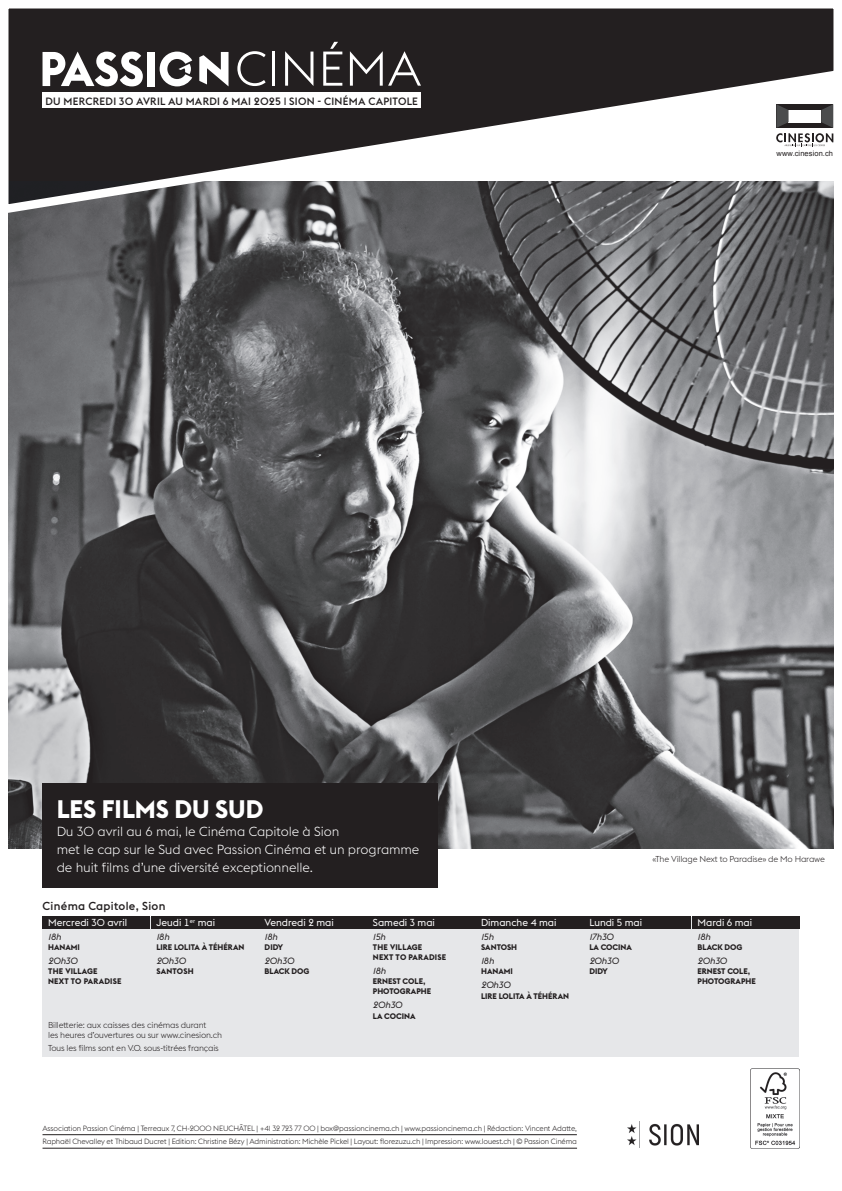
<style>
.page{position:relative;width:842px;height:1191px;background:#fff}
.page>*{position:absolute;margin:0;border:0;box-sizing:border-box;transform-origin:0 0}
.t1{font:700 25px "Euclid Flex";color:#fff}
.t2{font:300 13px/18px "Euclid Flex";letter-spacing:-.01em;color:#fff}
.t3{font:500 11.5px "Euclid Flex";letter-spacing:.025em;color:#231f20}
.t4{font:500 10.5px "Euclid Flex";letter-spacing:.02em;color:#231f20}
.t5{font:10px "Euclid Flex";color:#fff}
.t6{font:italic 9px "Euclid Flex";color:#231f20}
.t7{font:300 8.5px/10px "Euclid Flex";letter-spacing:-.02em;color:#231f20}
.t8{font:700 8px/10px "Euclid Flex";color:#231f20}
.t9{font:700 8px/10px "Euclid Flex";letter-spacing:.025em;color:#231f20}
.t10{font:300 7.5px/13.5px "Euclid Flex";letter-spacing:-.02em;color:#231f20}
.t11{font:7.5px "Arial";letter-spacing:.01em;color:#231f20}
</style>
<div class="page">
<svg style="left:8px;top:8px;width:826px;height:207px"></svg>
<div style="left:43px;top:92px;width:378px;height:16px;background:#fff"></div>
<img style="left:9px;top:181px;width:824px;height:668px">
<div style="left:43px;top:784px;width:395px;height:104px;background:#231f20"></div>
<div style="left:43px;top:918px;width:756px;height:139px;background:#e6e7e9"></div>
<div style="left:43px;top:916px;width:107px;height:13px;background:#231f20"></div>
<div style="left:151px;top:916px;width:107px;height:13px;background:#231f20"></div>
<div style="left:259px;top:916px;width:108px;height:13px;background:#231f20"></div>
<div style="left:367px;top:916px;width:108px;height:13px;background:#231f20"></div>
<div style="left:475px;top:916px;width:108px;height:13px;background:#231f20"></div>
<div style="left:584px;top:916px;width:107px;height:13px;background:#231f20"></div>
<div style="left:692px;top:916px;width:107px;height:13px;background:#231f20"></div>
<svg style="left:776px;top:104px;width:57px;height:43px"></svg>
<hr style="left:43px;top:1134px;width:534px;height:1px;background:#231f20">
<hr style="left:43px;top:1148px;width:534px;height:1px;background:#231f20">
<img style="left:628px;top:1121px;width:71px;height:27px">
<img style="left:751px;top:1068px;width:48px;height:80px">
<h3 class="t4" style="left:46px;top:95px;width:374px">DU MERCREDI 30 AVRIL AU MARDI 6 MAI 2025 | SION - CINÉMA CAPITOLE</h3>
<p class="t11" style="left:777px;top:149px;width:58px">www.cinesion.ch</p>
<h1 class="t1" style="left:57px;top:795px;width:208px">LES FILMS DU SUD</h1>
<h2 class="t2" style="left:57px;top:822px;width:364px">Du 30 avril au 6 mai, le Cinéma Capitole à Sion<br>met le cap sur le Sud avec Passion Cinéma et un programme de huit films d’une diversité exceptionnelle.</h2>
<h3 class="t3" style="left:43px;top:899px;width:124px">Cinéma Capitole, Sion</h3>
<h3 class="t5" style="left:48px;top:916px;width:81px">Mercredi 30 avril</h3>
<p class="t6" style="left:48px;top:931px;width:14px">18h</p>
<p class="t8" style="left:48px;top:942px;width:33px">HANAMI</p>
<p class="t6" style="left:48px;top:955px;width:31px">20h30</p>
<p class="t9" style="left:48px;top:966px;width:75px">THE VILLAGE<br>NEXT TO PARADISE</p>
<h3 class="t5" style="left:156px;top:916px;width:60px">Jeudi 1<sup>er</sup> mai</h3>
<p class="t6" style="left:156px;top:931px;width:14px">18h</p>
<p class="t8" style="left:156px;top:942px;width:90px">LIRE LOLITA À TÉHÉRAN</p>
<p class="t6" style="left:156px;top:955px;width:31px">20h30</p>
<p class="t9" style="left:156px;top:966px;width:39px">SANTOSH</p>
<p class="t7" style="left:48px;top:1020px;width:175px">Billetterie: aux caisses des cinémas durant<br>les heures d’ouvertures ou sur www.cinesion.ch</p>
<p class="t7" style="left:48px;top:1042px;width:172px">Tous les films sont en V.O. sous-titrées français</p>
<h3 class="t5" style="left:265px;top:916px;width:71px">Vendredi 2 mai</h3>
<p class="t6" style="left:265px;top:931px;width:14px">18h</p>
<p class="t8" style="left:265px;top:942px;width:20px">DIDY</p>
<p class="t6" style="left:265px;top:955px;width:31px">20h30</p>
<p class="t8" style="left:265px;top:966px;width:46px">BLACK DOG</p>
<h3 class="t5" style="left:373px;top:916px;width:64px">Samedi 3 mai</h3>
<p class="t6" style="left:373px;top:931px;width:14px">15h</p>
<p class="t9" style="left:373px;top:942px;width:75px">THE VILLAGE<br>NEXT TO PARADISE</p>
<p class="t6" style="left:373px;top:965px;width:14px">18h</p>
<p class="t8" style="left:373px;top:976px;width:60px">ERNEST COLE,<br>PHOTOGRAPHE</p>
<p class="t6" style="left:373px;top:1000px;width:31px">20h30</p>
<p class="t8" style="left:373px;top:1010px;width:44px">LA COCINA</p>
<p class="t7" style="left:652px;top:854px;width:174px">«The Village Next to Paradise» de Mo Harawe</p>
<h3 class="t5" style="left:481px;top:916px;width:77px">Dimanche 4 mai</h3>
<p class="t6" style="left:481px;top:931px;width:14px">15h</p>
<p class="t8" style="left:481px;top:942px;width:38px">SANTOSH</p>
<p class="t6" style="left:481px;top:955px;width:14px">18h</p>
<p class="t8" style="left:481px;top:966px;width:33px">HANAMI</p>
<p class="t6" style="left:481px;top:980px;width:31px">20h30</p>
<p class="t8" style="left:481px;top:990px;width:90px">LIRE LOLITA À TÉHÉRAN</p>
<h3 class="t5" style="left:589px;top:916px;width:54px">Lundi 5 mai</h3>
<p class="t6" style="left:589px;top:931px;width:26px">17h30</p>
<p class="t8" style="left:589px;top:942px;width:44px">LA COCINA</p>
<p class="t6" style="left:589px;top:955px;width:31px">20h30</p>
<p class="t8" style="left:589px;top:966px;width:20px">DIDY</p>
<h3 class="t5" style="left:697px;top:916px;width:56px">Mardi 6 mai</h3>
<p class="t6" style="left:697px;top:931px;width:14px">18h</p>
<p class="t8" style="left:697px;top:942px;width:46px">BLACK DOG</p>
<p class="t6" style="left:697px;top:955px;width:31px">20h30</p>
<p class="t8" style="left:697px;top:966px;width:60px">ERNEST COLE,<br>PHOTOGRAPHE</p>
<p class="t10" style="left:43px;top:1121px;width:536px">Association Passion Cinéma | Terreaux 7, CH-2000 NEUCHÂTEL | +41 32 723 77 00 | box@passioncinema.ch | www.passioncinema.ch | Rédaction: Vincent Adatte,<br>Raphaël Chevalley et Thibaud Ducret | Edition: Christine Bézy | Administration: Michèle Pickel | Layout: florezuzu.ch | Impression: www.louest.ch | © Passion Cinéma</p>
</div>
